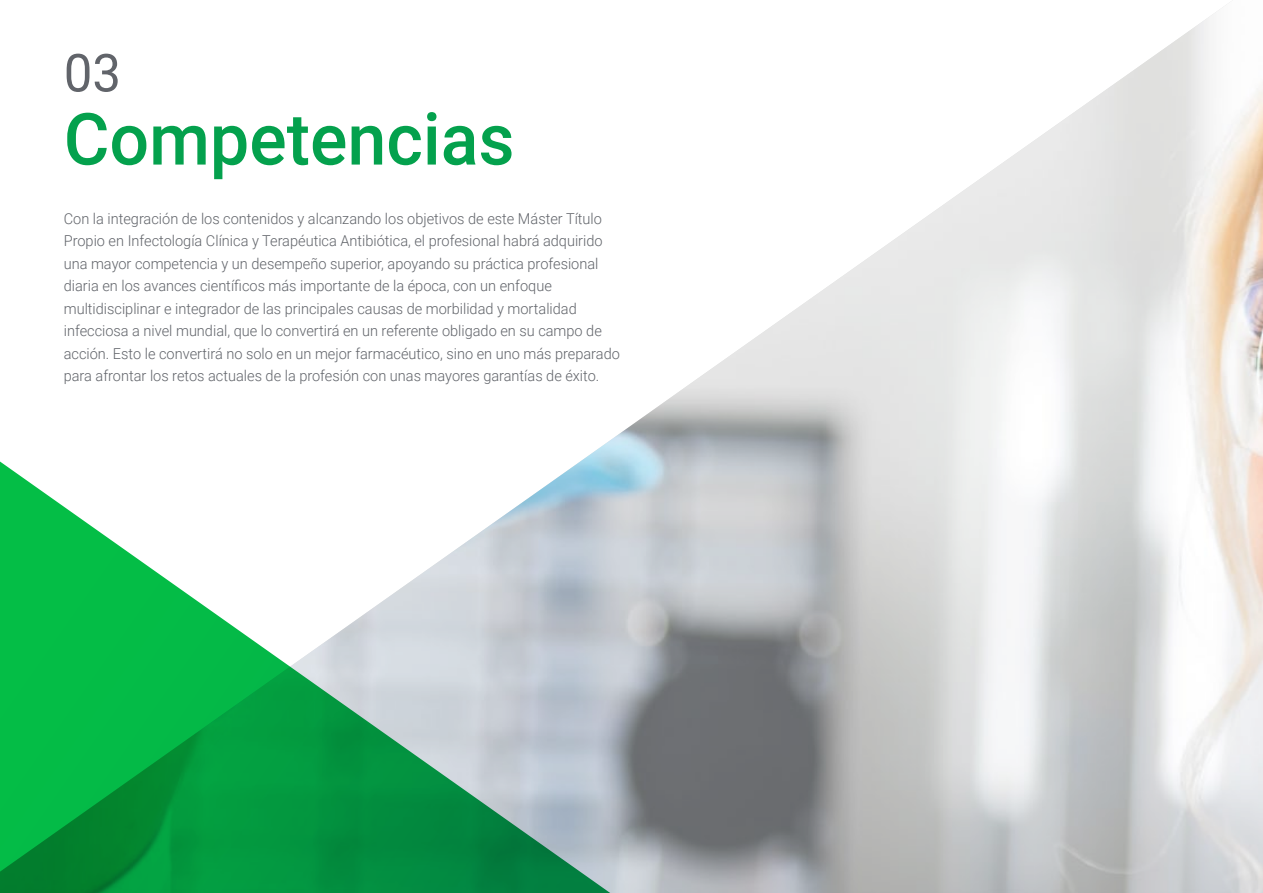
<style>
.page{position:relative;width:1263px;height:893px;background:#fff}
.page>*{position:absolute;margin:0;border:0;box-sizing:border-box;transform-origin:0 0}
.t1{font:500 72px "Roboto";color:#04a14d}
.t2{font:52.5px "Roboto";color:#61646a}
.t3{font:300 15px/22.5px "Roboto";color:#61646a}
</style>
<div class="page">
<img style="left:602px;top:7px;width:661px;height:886px">
<svg style="left:0;top:446px;width:640px;height:447px"></svg>
<h2 class="t2" style="left:64px;top:36px;width:59px">03</h2>
<h1 class="t1" style="left:64px;top:89px;width:452px">Competencias</h1>
<p class="t3" style="left:64px;top:207px;width:558px">Con la integración de los contenidos y alcanzando los objetivos de este Máster Título Propio en Infectología Clínica y Terapéutica Antibiótica, el profesional habrá adquirido una mayor competencia y un desempeño superior, apoyando su práctica profesional diaria en los avances científicos más importante de la época, con un enfoque multidisciplinar e integrador de las principales causas de morbilidad y mortalidad infecciosa a nivel mundial, que lo convertirá en un referente obligado en su campo de acción. Esto le convertirá no solo en un mejor farmacéutico, sino en uno más preparado para afrontar los retos actuales de la profesión con unas mayores garantías de éxito.</p>
</div>
